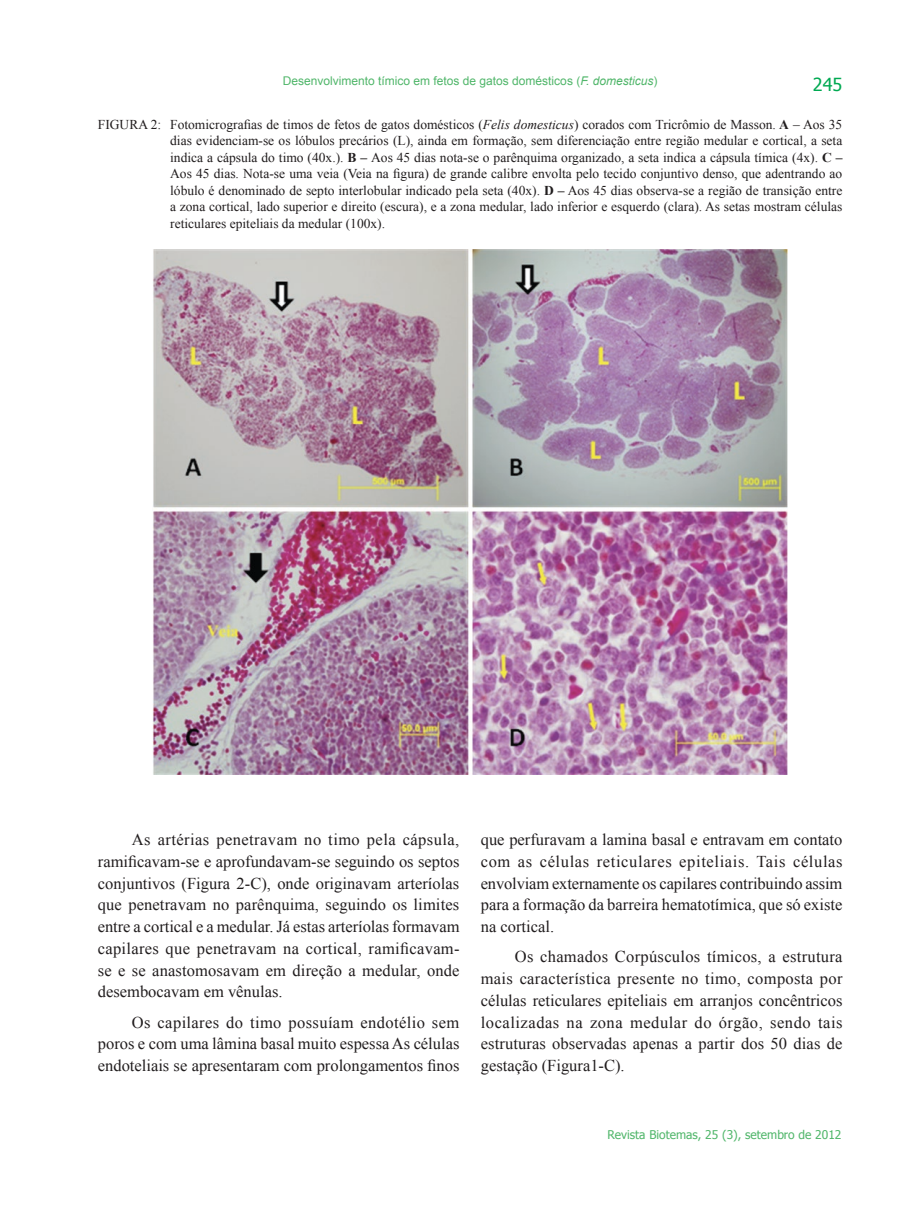
<style>
.page{position:relative;width:919px;height:1217px;background:#fff}
.page>*{position:absolute;margin:0;border:0;box-sizing:border-box;transform-origin:0 0}
.t1{font:18px "Tahoma";color:#00a952}
.t2{font:16.5px/21.8px "Times New Roman";color:#211d1e;text-align:justify}
.t3{font:13.5px/16.5px "Times New Roman";color:#211d1e;text-align:justify}
.t4{font:12px "Arial";color:#50b66a}
.t5{font:12px "Tahoma";color:#50b66a}
.s1{font-style:italic}
.s2{font-weight:700}
</style>
<div class="page">
<img style="left:153px;top:249px;width:634px;height:525px">
<p class="t4" style="left:283px;top:73px;width:376px">Desenvolvimento tímico em fetos de gatos domésticos (<span class="s1">F. domesticus</span>)</p>
<p class="t3" style="left:170px;top:115px;width:673px;text-indent:-72px">FIGURA 2: Fotomicrografias de timos de fetos de gatos domésticos (<span class="s1">Felis domesticus</span>) corados com Tricrômio de Masson. <span class="s2">A</span> – Aos 35 dias evidenciam-se os lóbulos precários (L), ainda em formação, sem diferenciação entre região medular e cortical, a seta indica a cápsula do timo (40x.). <span class="s2">B –</span> Aos 45 dias nota-se o parênquima organizado, a seta indica a cápsula tímica (4x). <span class="s2">C – </span>Aos 45 dias. Nota-se uma veia (Veia na figura) de grande calibre envolta pelo tecido conjuntivo denso, que adentrando ao lóbulo é denominado de septo interlobular indicado pela seta (40x). <span class="s2">D –</span> Aos 45 dias observa-se a região de transição entre a zona cortical, lado superior e direito (escura), e a zona medular, lado inferior e esquerdo (clara). As setas mostram células reticulares epiteliais da medular (100x).</p>
<p class="t1" style="left:812px;top:72px;width:31px">245</p>
<p class="t2" style="left:98px;top:828px;width:363px;text-indent:34px">As artérias penetravam no timo pela cápsula, ramificavam-se e aprofundavam-se seguindo os septos conjuntivos (Figura 2-C), onde originavam arteríolas que penetravam no parênquima, seguindo os limites entre a cortical e a medular. Já estas arteríolas formavam capilares que penetravam na cortical, ramificavam&shy;se e se anastomosavam em direção a medular, onde desembocavam em vênulas.</p>
<p class="t2" style="left:98px;top:1010px;width:363px;text-indent:34px">Os capilares do timo possuíam endotélio sem poros e com uma lâmina basal muito espessa As células endoteliais se apresentaram com prolongamentos finos</p>
<p class="t2" style="left:480px;top:828px;width:363px">que perfuravam a lamina basal e entravam em contato com as células reticulares epiteliais. Tais células envolviam externamente os capilares contribuindo assim para a formação da barreira hematotímica, que só existe na cortical.</p>
<p class="t2" style="left:480px;top:945px;width:363px;text-indent:34px">Os chamados Corpúsculos tímicos, a estrutura mais característica presente no timo, composta por células reticulares epiteliais em arranjos concêntricos localizadas na zona medular do órgão, sendo tais estruturas observadas apenas a partir dos 50 dias de gestação (Figura1-C).</p>
<p class="t5" style="left:607px;top:1126px;width:235px">Revista Biotemas, 25 (3), setembro de 2012</p>
</div>
